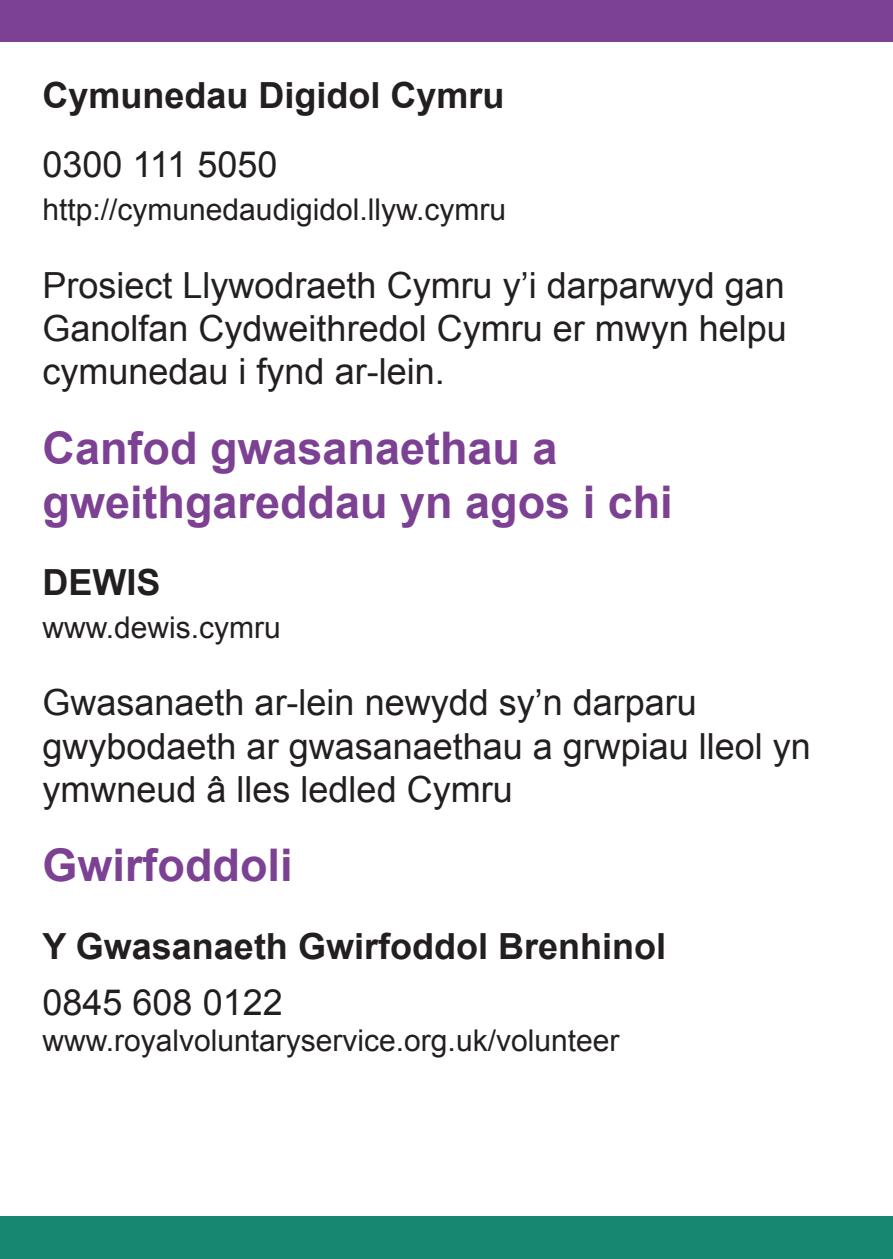
<style>
.page{position:relative;width:893px;height:1259px;background:#fff}
.page>*{position:absolute;margin:0;border:0;box-sizing:border-box;transform-origin:0 0}
.Subheading_2{font:700 45px/54px "Arial";color:#7d4193}
.Subheading_3{font:700 45px "Arial";color:#7d4193}
.After_Bullets_Body{font:36px/43.2px "Arial";color:#231f20;text-align:justify}
.After_Bullets_Body_2{font:700 36px "Arial";color:#231f20}
.Body_no_line_break_b{font:36px "Arial";color:#231f20}
.Body{font:700 36px "Arial";color:#231f20}
.Body_no_line_break_b-2{font:700 36px "Arial";color:#231f20}
.Body_no_line_break_b-3{font:30px "Arial";color:#231f20}
</style>
<div class="page">
<div style="left:0;top:0;width:893px;height:41px;background:#7d4193"></div>
<div style="left:0;top:1216px;width:893px;height:43px;background:#178771"></div>
<p class="Body" style="left:43px;top:72px;width:464px">Cymunedau Digidol Cymru</p>
<p class="Body_no_line_break_b" style="left:43px;top:141px;width:236px">0300 111 5050</p>
<p class="Body_no_line_break_b-3" style="left:43px;top:190px;width:465px">http://cymunedaudigidol.llyw.cymru</p>
<p class="After_Bullets_Body" style="left:43px;top:264px;width:746px">Prosiect Llywodraeth Cymru y’i darparwyd gan Ganolfan Cydweithredol Cymru er mwyn helpu cymunedau i fynd ar-lein.</p>
<p class="Subheading_2" style="left:43px;top:422px;width:632px">Canfod gwasanaethau a gweithgareddau yn agos i chi</p>
<p class="Body_no_line_break_b-2" style="left:43px;top:558px;width:120px">DEWIS</p>
<p class="Body_no_line_break_b-3" style="left:43px;top:608px;width:240px">www.dewis.cymru</p>
<p class="After_Bullets_Body" style="left:43px;top:681px;width:770px;text-align:left">Gwasanaeth ar-lein newydd sy’n darparu gwybodaeth ar gwasanaethau a grwpiau lleol yn ymwneud â lles ledled Cymru</p>
<p class="Subheading_3" style="left:43px;top:835px;width:252px">Gwirfoddoli</p>
<p class="After_Bullets_Body_2" style="left:43px;top:922px;width:625px">Y Gwasanaeth Gwirfoddol Brenhinol</p>
<p class="Body_no_line_break_b" style="left:43px;top:978px;width:242px">0845 608 0122</p>
<p class="Body_no_line_break_b-3" style="left:43px;top:1020px;width:578px">www.royalvoluntaryservice.org.uk/volunteer</p>
</div>
